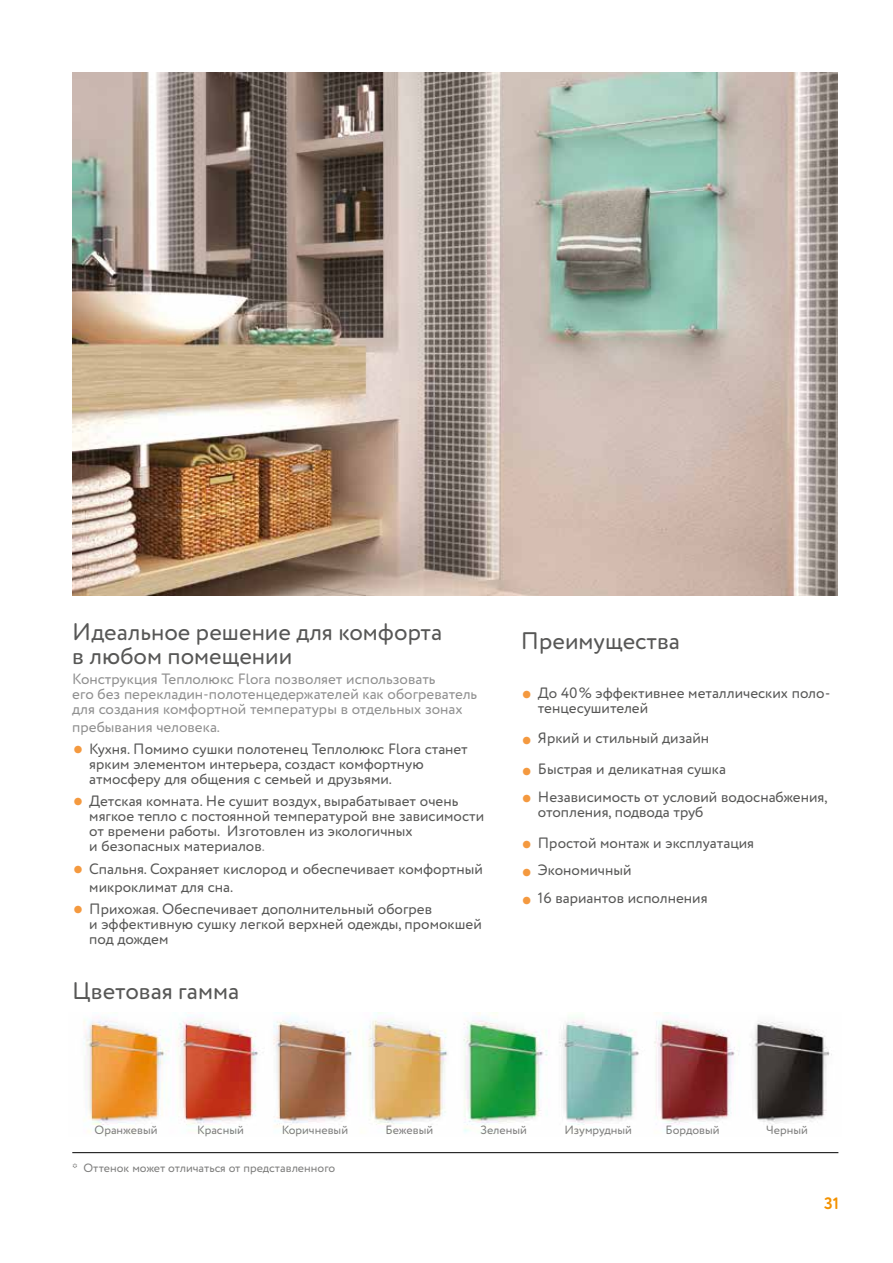
<style>
.page{position:relative;width:893px;height:1263px;background:#fff}
.page>*{position:absolute;margin:0;border:0;box-sizing:border-box;transform-origin:0 0}
.t1{font:24px/24px "Circe Rounded";color:#575756}
.t2{font:700 16.5px "Circe Rounded";color:#f39200}
.t3{font:15px/15px "Circe Rounded";color:#575756}
.t4{font:15px/15px "Circe Rounded";color:#909090}
.t5{font:12px "Circe Rounded";color:#7e7e7d}
.s1{font-family:"Calibri";font-size:24px;color:#f4993f}
.s2{color:#909090}
</style>
<div class="page">
<img style="left:72px;top:72px;width:766px;height:523px">
<img style="left:83px;top:1012px;width:749px;height:121px">
<hr style="left:72px;top:1152px;width:766px;height:1px;background:#000">
<h1 class="t1" style="left:72px;top:621px;width:371px">Идеальное решение для комфорта в любом помещении</h1>
<p class="t4" style="left:72px;top:672px;width:406px">Конструкция Теплолюкс Flora позволяет использовать<br>его без перекладин-полотенцедержателей как обогреватель для создания комфортной температуры в отдельных зонах</p>
<p class="t4" style="left:72px;top:720px;width:149px">пребывания человека.</p>
<p class="t3" style="left:89px;top:742px;width:380px;text-indent:-17px"><span class="s1">•</span> Кухня. Помимо сушки полотенец Теплолюкс Flora станет ярким элементом интерьера, создаст комфортную атмосферу для общения с семьей и друзьями.</p>
<p class="t3" style="left:89px;top:794px;width:396px;text-indent:-17px"><span class="s1">•</span> Детская комната. Не сушит воздух, вырабатывает очень мягкое тепло с постоянной температурой вне зависимости от времени работы. Изготовлен из экологичных<br>и безопасных материалов<span class="s2">.</span></p>
<p class="t3" style="left:89px;top:860px;width:395px;line-height:18px;text-indent:-17px"><span class="s1">•</span> Спальня. Сохраняет кислород и обеспечивает комфортный микроклимат для сна.</p>
<p class="t3" style="left:89px;top:902px;width:394px;text-indent:-17px"><span class="s1">•</span> Прихожая. Обеспечивает дополнительный обогрев<br>и эффективную сушку легкой верхней одежды, промокшей под дождем</p>
<h1 class="t1" style="left:72px;top:979px;width:168px">Цветовая гамма</h1>
<h1 class="t1" style="left:521px;top:629px;width:161px">Преимущества</h1>
<p class="t3" style="left:538px;top:685px;width:294px;text-indent:-17px"><span class="s1">•</span> До 40% эффективнее металлических поло&shy;тенцесушителей</p>
<p class="t3" style="left:521px;top:731px;width:190px"><span class="s1">•</span> Яркий и стильный дизайн</p>
<p class="t3" style="left:521px;top:762px;width:207px"><span class="s1">•</span> Быстрая и деликатная сушка</p>
<p class="t3" style="left:538px;top:790px;width:291px;text-indent:-17px"><span class="s1">•</span> Независимость от условий водоснабжения, отопления, подвода труб</p>
<p class="t3" style="left:521px;top:835px;width:235px"><span class="s1">•</span> Простой монтаж и эксплуатация</p>
<p class="t3" style="left:521px;top:863px;width:112px"><span class="s1">•</span> Экономичный</p>
<p class="t3" style="left:521px;top:891px;width:188px"><span class="s1">•</span> 16 вариантов исполнения</p>
<p class="t5" style="left:95px;top:1122px;width:64px">Оранжевый</p>
<p class="t5" style="left:197px;top:1122px;width:48px">Красный</p>
<p class="t5" style="left:282px;top:1122px;width:68px">Коричневый</p>
<p class="t5" style="left:385px;top:1122px;width:49px">Бежевый</p>
<p class="t5" style="left:480px;top:1122px;width:48px">Зеленый</p>
<p class="t5" style="left:564px;top:1122px;width:69px">Изумрудный</p>
<p class="t5" style="left:665px;top:1122px;width:56px">Бордовый</p>
<p class="t5" style="left:766px;top:1122px;width:43px">Черный</p>
<p class="t5" style="left:72px;top:1160px;width:264px">* Оттенок может отличаться от представленного</p>
<p class="t2" style="left:824px;top:1193px;width:17px">31</p>
</div>
